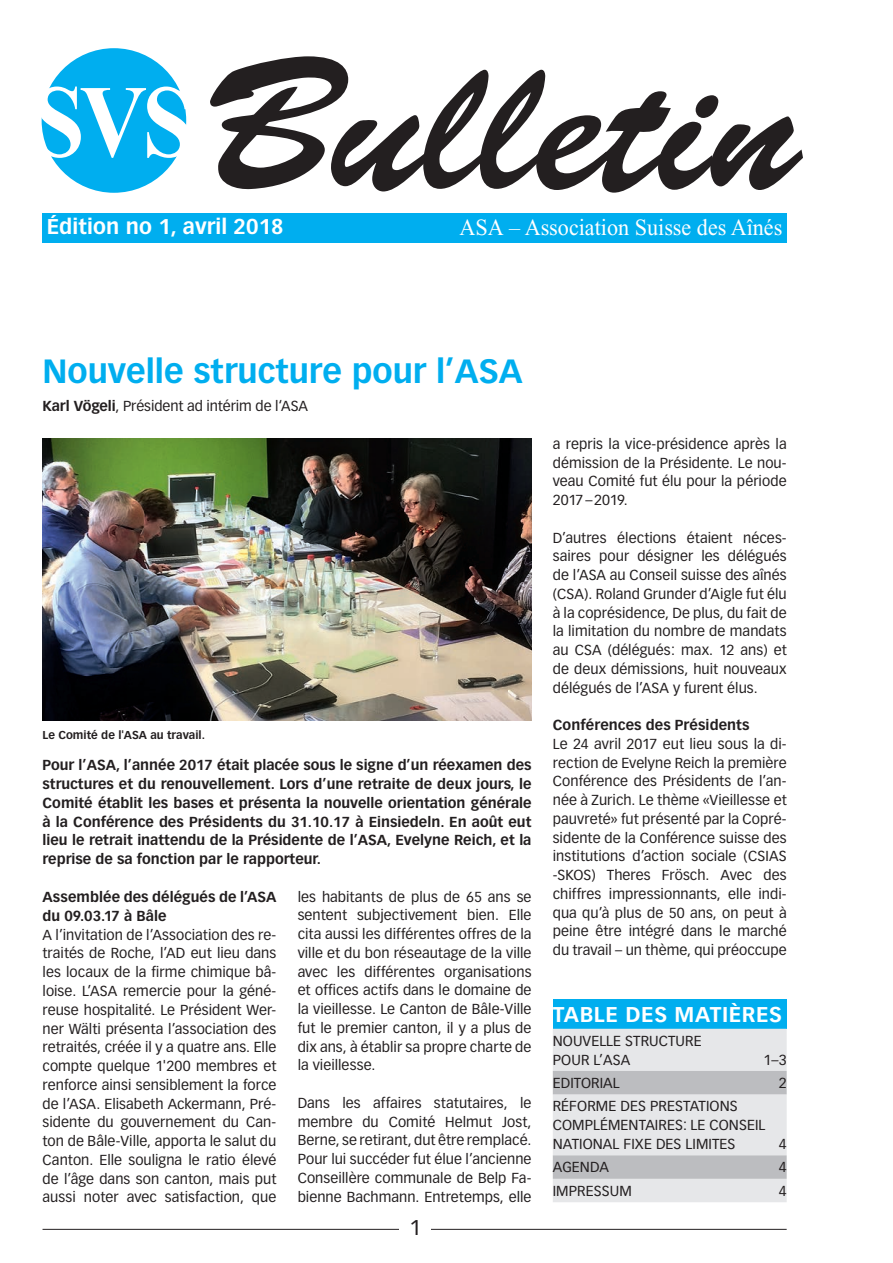
<style>
.page{position:relative;width:893px;height:1263px;background:#fff}
.page>*{position:absolute;margin:0;border:0;box-sizing:border-box;transform-origin:0 0}
.t1{font:189px "Brush Script";color:#231f20}
.t2{font:700 103.05px "Times New Roman";color:#fff;scale:.9 1}
.t3{font:700 33px "Vectora LH";color:#00aeef}
.t4{font:23.25px "Times New Roman";color:#fff;scale:.95 1}
.t5{font:700 21px "Vectora LH";letter-spacing:.005em;color:#fff}
.t6{font:700 21px "Vectora LH";letter-spacing:.03em;color:#fff}
.t7{font:21px "Vectora LH";color:#231f20}
.t8{font:14.25px/18.8px "Vectora LH";letter-spacing:.005em;color:#231f20;text-align:justify}
.t9{font:700 14.25px/18.8px "Vectora LH";color:#231f20}
.t10{font:700 11.25px "Vectora LH";color:#231f20}
.s1{font-weight:700}
</style>
<div class="page">
<div style="left:43px;top:213px;width:744px;height:29px;background:#00aeef"></div>
<hr style="left:43px;top:1229px;width:744px;height:1px;background:#231f20">
<div style="left:400px;top:1219px;width:31px;height:24px;background:#fff"></div>
<div style="left:42px;top:48px;width:144px;height:145px;background:#00aeef;border-radius:50%"></div>
<div style="left:553px;top:999px;width:234px;height:30px;background:#00aeef"></div>
<svg style="left:553px;top:1029px;width:234px;height:173px;background:#dadbdd"></svg>
<img style="left:43px;top:438px;width:488px;height:283px">
<h1 class="t1" style="left:200px;top:20px;width:602px">Bulletin</h1>
<h3 class="t4" style="left:459px;top:214px;width:341px">ASA – Association Suisse des Aînés</h3>
<h2 class="t2" style="left:33px;top:65px;width:180px">SVS</h2>
<h3 class="t5" style="left:47px;top:214px;width:238px">Édition no 1, avril 2018</h3>
<h3 class="t3" style="left:43px;top:352px;width:482px">Nouvelle structure pour l’ASA</h3>
<p class="t8" style="left:43px;top:397px;width:267px"><span class="s1">Karl Vögeli</span>, Président ad intérim de l‘ASA</p>
<p class="t10" style="left:43px;top:728px;width:164px">Le Comité de l'ASA au travail.</p>
<p class="t9" style="left:43px;top:756px;width:491px;text-align:justify">Pour l’ASA, l’année 2017 était placée sous le signe d’un réexamen des structures et du renouvellement. Lors d’une retraite de deux jours, le Comité établit les bases et présenta la nouvelle orientation générale à la Conférence des Présidents du 31.10.17 à Einsiedeln. En août eut lieu le retrait inattendu de la Présidente de l’ASA, Evelyne Reich, et la reprise de sa fonction par le rapporteur.</p>
<p class="t9" style="left:43px;top:888px;width:235px">Assemblée des délégués de l’ASA du 09.03.17 à Bâle</p>
<p class="t8" style="left:43px;top:925px;width:235px">A l’invitation de l’Association des re&shy;traités de Roche, l’AD eut lieu dans les locaux de la firme chimique bâ&shy;loise. L’ASA remercie pour la géné&shy;reuse hospitalité. Le Président Wer&shy;ner Wälti présenta l’association des retraités, créée il y a quatre ans. Elle compte quelque 1'200 membres et renforce ainsi sensiblement la force de l’ASA. Elisabeth Ackermann, Pré&shy;sidente du gouvernement du Can&shy;ton de Bâle-Ville, apporta le salut du Canton. Elle souligna le ratio élevé de l’âge dans son canton, mais put aussi noter avec satisfaction, que</p>
<p class="t8" style="left:298px;top:887px;width:235px">les habitants de plus de 65 ans se sentent subjectivement bien. Elle cita aussi les différentes offres de la ville et du bon réseautage de la ville avec les différentes organisations et offices actifs dans le domaine de la vieillesse. Le Canton de Bâle-Ville fut le premier canton, il y a plus de dix ans, à établir sa propre charte de la vieillesse.</p>
<p class="t8" style="left:298px;top:1094px;width:235px">Dans les affaires statutaires, le membre du Comité Helmut Jost, Berne, se retirant, dut être remplacé.<br>Pour lui succéder fut élue l’ancienne Conseillère communale de Belp Fa&shy;bienne Bachmann. Entretemps, elle</p>
<h3 class="t7" style="left:410px;top:1215px;width:13px">1</h3>
<p class="t8" style="left:553px;top:434px;width:235px">a repris la vice-présidence après la démission de la Présidente. Le nou&shy;veau Comité fut élu pour la période 2017–2019.</p>
<p class="t8" style="left:553px;top:528px;width:235px">D’autres élections étaient néces&shy;saires pour désigner les délégués de l’ASA au Conseil suisse des aînés (CSA). Roland Grunder d’Aigle fut élu à la coprésidence, De plus, du fait de la limitation du nombre de mandats au CSA (délégués: max. 12 ans) et de deux démissions, huit nouveaux délégués de l’ASA y furent élus.</p>
<p class="t9" style="left:553px;top:716px;width:198px">Conférences des Présidents</p>
<p class="t8" style="left:553px;top:734px;width:235px">Le 24 avril 2017 eut lieu sous la di&shy;rection de Evelyne Reich la première Conférence des Présidents de l’an&shy;née à Zurich. Le thème «Vieillesse et pauvreté» fut présenté par la Copré&shy;sidente de la Conférence suisse des institutions d’action sociale (CSIAS -SKOS) Theres Frösch. Avec des chiffres impressionnants, elle indi&shy;qua qu’à plus de 50 ans, on peut à peine être intégré dans le marché du travail – un thème, qui préoccupe</p>
<h3 class="t6" style="left:553px;top:1002px;width:231px">TABLE DES MATIÈRES</h3>
<p class="t8" style="left:553px;top:1031px;width:20px">Nouvelle</p>
<p class="t8" style="left:625px;top:1031px;width:10px">structure</p>
<p class="t8" style="left:553px;top:1050px;width:10px">pour</p>
<p class="t8" style="left:594px;top:1050px;width:38px">l’ASA</p>
<p class="t8" style="left:763px;top:1050px;width:25px">1–3</p>
<p class="t8" style="left:553px;top:1074px;width:68px">EDITORIAL</p>
<p class="t8" style="left:779px;top:1074px;width:9px">2</p>
<p class="t8" style="left:553px;top:1097px;width:27px">Réforme</p>
<p class="t8" style="left:620px;top:1097px;width:9px">des</p>
<p class="t8" style="left:650px;top:1097px;width:9px">prestations</p>
<p class="t8" style="left:553px;top:1116px;width:11px">compl</p>
<p class="t8" style="left:600px;top:1116px;width:18px">émentaires</p>
<p class="t8" style="left:683px;top:1116px;width:45px">: le Conseil</p>
<p class="t8" style="left:553px;top:1135px;width:10px">national</p>
<p class="t8" style="left:623px;top:1135px;width:42px">fixedes</p>
<p class="t8" style="left:686px;top:1135px;width:8px">limites</p>
<p class="t8" style="left:779px;top:1135px;width:9px">4</p>
<p class="t8" style="left:553px;top:1158px;width:19px">Agenda</p>
<p class="t8" style="left:779px;top:1158px;width:9px">4</p>
<p class="t8" style="left:553px;top:1181px;width:10px">impressum</p>
<p class="t8" style="left:779px;top:1181px;width:9px">4</p>
</div>
